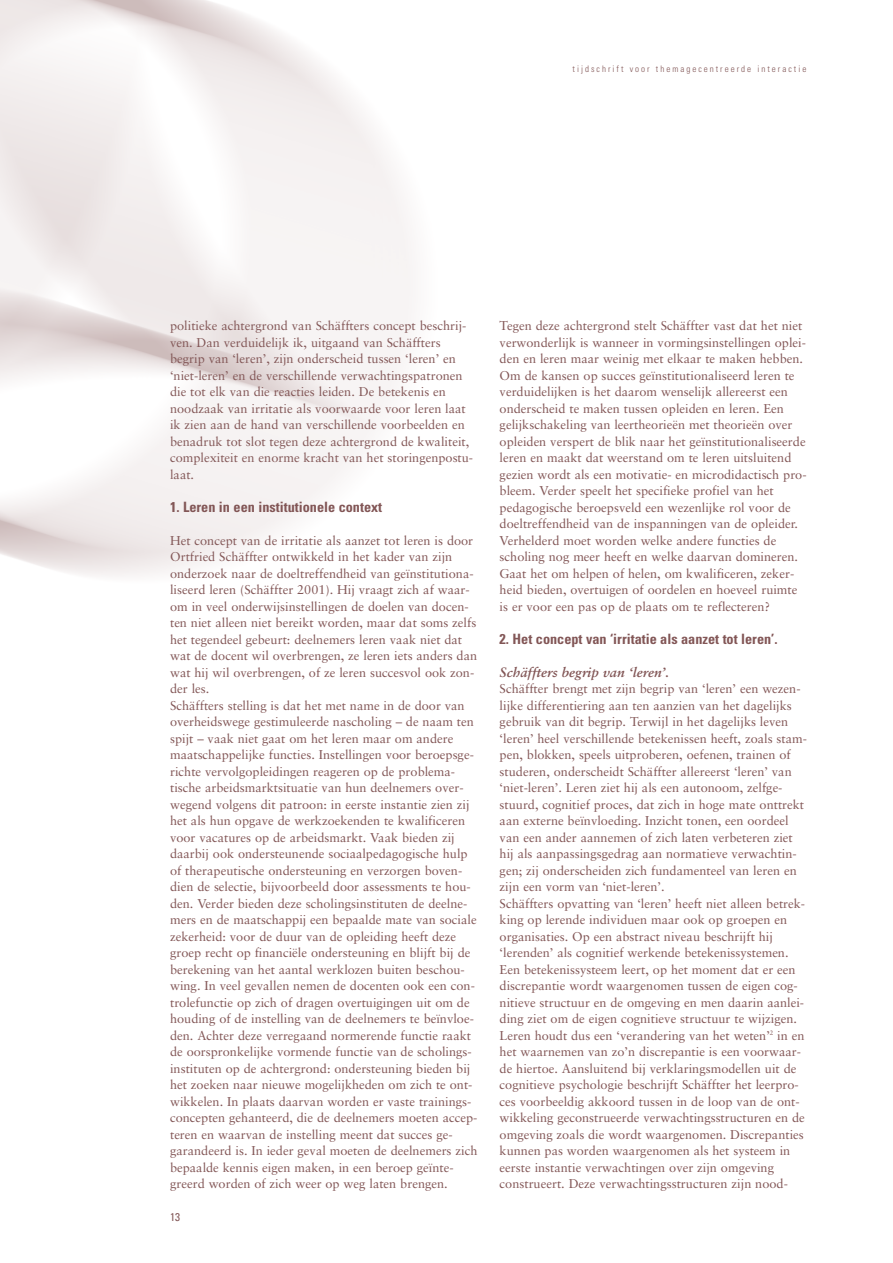
<style>
.page{position:relative;width:893px;height:1263px;background:#fff}
.page>*{position:absolute;margin:0;border:0;box-sizing:border-box;transform-origin:0 0}
.t1{font:700 condensed 14.25px "Univers";color:#825656}
.t2{font:italic 700 13.5px "Sabon";color:#825656}
.t3{font:12.75px/16.5px "Sabon";color:#825656}
.t4{font:condensed 11.25px "Univers";color:#825656}
.t5{font:300 condensed 9px "Univers";letter-spacing:.22em;color:#825656}
</style>
<div class="page">
<p class="t5" style="left:573px;top:65px;width:235px">tijdschrift voor themagecentreerde interactie</p>
<p class="t3" style="left:170px;top:318px;width:305px">politieke achtergrond van Schäffters concept beschrij&shy;ven. Dan verduidelijk ik, uitgaand van Schäffters begrip van ‘leren’, zijn onderscheid tussen ‘leren’ en ‘niet-leren’ en de verschillende verwachtingspatronen die tot elk van die reacties leiden. De betekenis en noodzaak van irritatie als voorwaarde voor leren laat ik zien aan de hand van verschillende voorbeelden en benadruk tot slot tegen deze achtergrond de kwaliteit, complexiteit en enorme kracht van het storingenpostu&shy;laat.</p>
<p class="t1" style="left:170px;top:501px;width:214px">1. Leren in een institutionele context</p>
<p class="t3" style="left:170px;top:533px;width:309px">Het concept van de irritatie als aanzet tot leren is door Ortfried Schäffter ontwikkeld in het kader van zijn onderzoek naar de doeltreffendheid van geïnstitutiona&shy;liseerd leren (Schäffter 2001). Hij vraagt zich af waar&shy;om in veel onderwijsinstellingen de doelen van docen&shy;ten niet alleen niet bereikt worden, maar dat soms zelfs het tegendeel gebeurt: deelnemers leren vaak niet dat wat de docent wil overbrengen, ze leren iets anders dan wat hij wil overbrengen, of ze leren succesvol ook zon&shy;der les.<br>Schäffters stelling is dat het met name in de door van overheidswege gestimuleerde nascholing – de naam ten spijt – vaak niet gaat om het leren maar om andere maatschappelijke functies. Instellingen voor beroepsge&shy;richte vervolgopleidingen reageren op de problema&shy;tische arbeidsmarktsituatie van hun deelnemers over&shy;wegend volgens dit patroon: in eerste instantie zien zij het als hun opgave de werkzoekenden te kwalificeren voor vacatures op de arbeidsmarkt. Vaak bieden zij daarbij ook ondersteunende sociaalpedagogische hulp of therapeutische ondersteuning en verzorgen boven&shy;dien de selectie, bijvoorbeeld door assessments te hou&shy;den. Verder bieden deze scholingsinstituten de deelne&shy;mers en de maatschappij een bepaalde mate van sociale zekerheid: voor de duur van de opleiding heeft deze groep recht op financiële ondersteuning en blijft bij de berekening van het aantal werklozen buiten beschou&shy;wing. In veel gevallen nemen de docenten ook een con&shy;trolefunctie op zich of dragen overtuigingen uit om de houding of de instelling van de deelnemers te beïnvloe&shy;den. Achter deze verregaand normerende functie raakt de oorspronkelijke vormende functie van de scholings&shy;instituten op de achtergrond: ondersteuning bieden bij het zoeken naar nieuwe mogelijkheden om zich te ont&shy;wikkelen. In plaats daarvan worden er vaste trainings&shy;concepten gehanteerd, die de deelnemers moeten accep&shy;teren en waarvan de instelling meent dat succes ge&shy;garandeerd is. In ieder geval moeten de deelnemers zich bepaalde kennis eigen maken, in een beroep geïnte&shy;greerd worden of zich weer op weg laten brengen.</p>
<p class="t4" style="left:170px;top:1213px;width:11px">13</p>
<p class="t3" style="left:500px;top:318px;width:308px">Tegen deze achtergrond stelt Schäffter vast dat het niet verwonderlijk is wanneer in vormingsinstellingen oplei&shy;den en leren maar weinig met elkaar te maken hebben.<br>Om de kansen op succes geïnstitutionaliseerd leren te verduidelijken is het daarom wenselijk allereerst een onderscheid te maken tussen opleiden en leren. Een gelijkschakeling van leertheorieën met theorieën over opleiden verspert de blik naar het geïnstitutionaliseerde leren en maakt dat weerstand om te leren uitsluitend gezien wordt als een motivatie- en microdidactisch pro&shy;bleem. Verder speelt het specifieke profiel van het pedagogische beroepsveld een wezenlijke rol voor de doeltreffendheid van de inspanningen van de opleider.<br>Verhelderd moet worden welke andere functies de scholing nog meer heeft en welke daarvan domineren.<br>Gaat het om helpen of helen, om kwalificeren, zeker&shy;heid bieden, overtuigen of oordelen en hoeveel ruimte is er voor een pas op de plaats om te reflecteren?</p>
<p class="t1" style="left:500px;top:633px;width:279px">2. Het concept van ‘irritatie als aanzet tot leren’.</p>
<p class="t2" style="left:500px;top:666px;width:171px">Schäffters begrip van ‘leren’.</p>
<p class="t3" style="left:500px;top:681px;width:309px">Schäffter brengt met zijn begrip van ‘leren’ een wezen&shy;lijke differentiering aan ten aanzien van het dagelijks gebruik van dit begrip. Terwijl in het dagelijks leven ‘leren’ heel verschillende betekenissen heeft, zoals stam&shy;pen, blokken, speels uitproberen, oefenen, trainen of studeren, onderscheidt Schäffter allereerst ‘leren’ van ‘niet-leren’. Leren ziet hij als een autonoom, zelfge&shy;stuurd, cognitief proces, dat zich in hoge mate onttrekt aan externe beïnvloeding. Inzicht tonen, een oordeel van een ander aannemen of zich laten verbeteren ziet hij als aanpassingsgedrag aan normatieve verwachtin&shy;gen; zij onderscheiden zich fundamenteel van leren en zijn een vorm van ‘niet-leren’.<br>Schäffters opvatting van ‘leren’ heeft niet alleen betrek&shy;king op lerende individuen maar ook op groepen en organisaties. Op een abstract niveau beschrijft hij ‘lerenden’ als cognitief werkende betekenissystemen.<br>Een betekenissysteem leert, op het moment dat er een discrepantie wordt waargenomen tussen de eigen cog&shy;nitieve structuur en de omgeving en men daarin aanlei&shy;ding ziet om de eigen cognitieve structuur te wijzigen.<br>Leren houdt dus een ‘verandering van het weten’<sup>2</sup> in en het waarnemen van zo’n discrepantie is een voorwaar&shy;de hiertoe. Aansluitend bij verklaringsmodellen uit de cognitieve psychologie beschrijft Schäffter het leerpro&shy;ces voorbeeldig akkoord tussen in de loop van de ont&shy;wikkeling geconstrueerde verwachtingsstructuren en de omgeving zoals die wordt waargenomen. Discrepanties kunnen pas worden waargenomen als het systeem in eerste instantie verwachtingen over zijn omgeving construeert. Deze verwachtingsstructuren zijn nood-</p>
</div>
